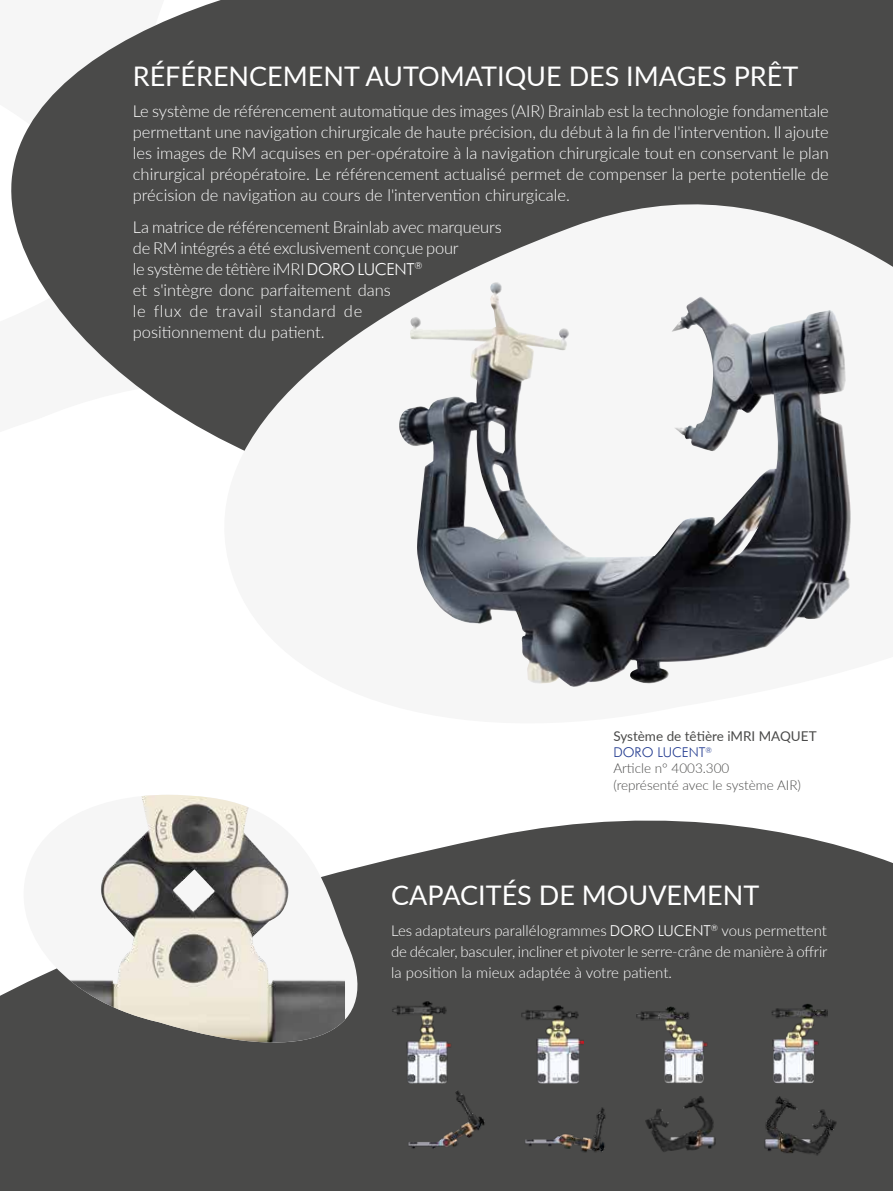
<style>
.page{position:relative;width:893px;height:1191px;background:#fff}
.page>*{position:absolute;margin:0;border:0;box-sizing:border-box;transform-origin:0 0}
.t1{font:27px "Lato";color:#fff}
.t2{font:300 16.5px/21px "Lato";letter-spacing:-.005em;color:#fff;text-align:justify}
.t3{font:300 15px/21px "Lato";color:#fff;text-align:justify}
.t4{font:300 13.5px/16.2px "Lato";color:#4a4a49}
.t5{font:13.5px "Lato";color:#4a4a49}
.t6{font:300 13.5px "Futura BT";color:#213a8f}
.s1{font-family:"Futura BT"}
</style>
<div class="page">
<div style="left:0;top:820px;width:893px;height:371px;background:#4a4a49"></div>
<svg style="left:12px;top:820px;width:373px;height:249px;fill:#4a4a49"></svg>
<img style="left:69px;top:794px;width:276px;height:257px">
<img style="left:388px;top:998px;width:65px;height:88px">
<img style="left:519px;top:1002px;width:65px;height:81px">
<img style="left:634px;top:1005px;width:77px;height:79px">
<img style="left:771px;top:1003px;width:57px;height:80px">
<img style="left:404px;top:1089px;width:87px;height:63px">
<img style="left:521px;top:1104px;width:91px;height:56px">
<img style="left:643px;top:1095px;width:75px;height:58px">
<img style="left:759px;top:1092px;width:83px;height:71px">
<svg style="left:11px;top:0;width:882px;height:426px;fill:#4a4a49"></svg>
<svg style="left:197px;top:146px;width:696px;height:305px;fill:#4a4a49"></svg>
<img style="left:398px;top:282px;width:453px;height:405px">
<h1 class="t1" style="left:133px;top:56px;width:667px">RÉFÉRENCEMENT AUTOMATIQUE DES IMAGES PRÊT</h1>
<p class="t2" style="left:133px;top:100px;width:698px">Le système de référencement automatique des images (AIR) Brainlab est la technologie fondamentale permettant une navigation chirurgicale de haute précision, du début à la fin de l'intervention. Il ajoute les images de RM acquises en per-opératoire à la navigation chirurgicale tout en conservant le plan chirurgical préopératoire. Le référencement actualisé permet de compenser la perte potentielle de précision de navigation au cours de l'intervention chirurgicale.</p>
<p class="t2" style="left:133px;top:215px;width:370px;text-align:left">La matrice de référencement Brainlab avec marqueurs de RM intégrés a été exclusivement conçue pour<br>le système de têtière iMRI <span class="s1">DORO LUCENT</span><sup>®<br></sup>et s'intègre donc parfaitement dans<br>le flux de travail standard de<br>positionnement du patient.</p>
<p class="t5" style="left:613px;top:726px;width:205px">Système de têtière iMRI MAQUET</p>
<p class="t6" style="left:613px;top:744px;width:100px">DORO LUCENT<sup>®</sup></p>
<p class="t4" style="left:613px;top:760px;width:189px">Article n° 4003.300<br>(représenté avec le système AIR)</p>
<h1 class="t1" style="left:391px;top:875px;width:370px">CAPACITÉS DE MOUVEMENT</h1>
<p class="t3" style="left:391px;top:920px;width:438px">Les adaptateurs parallélogrammes <span class="s1">DORO LUCENT</span><sup>®</sup> vous permettent de décaler, basculer, incliner et pivoter le serre-crâne de manière à offrir la position la mieux adaptée à votre patient.</p>
</div>
